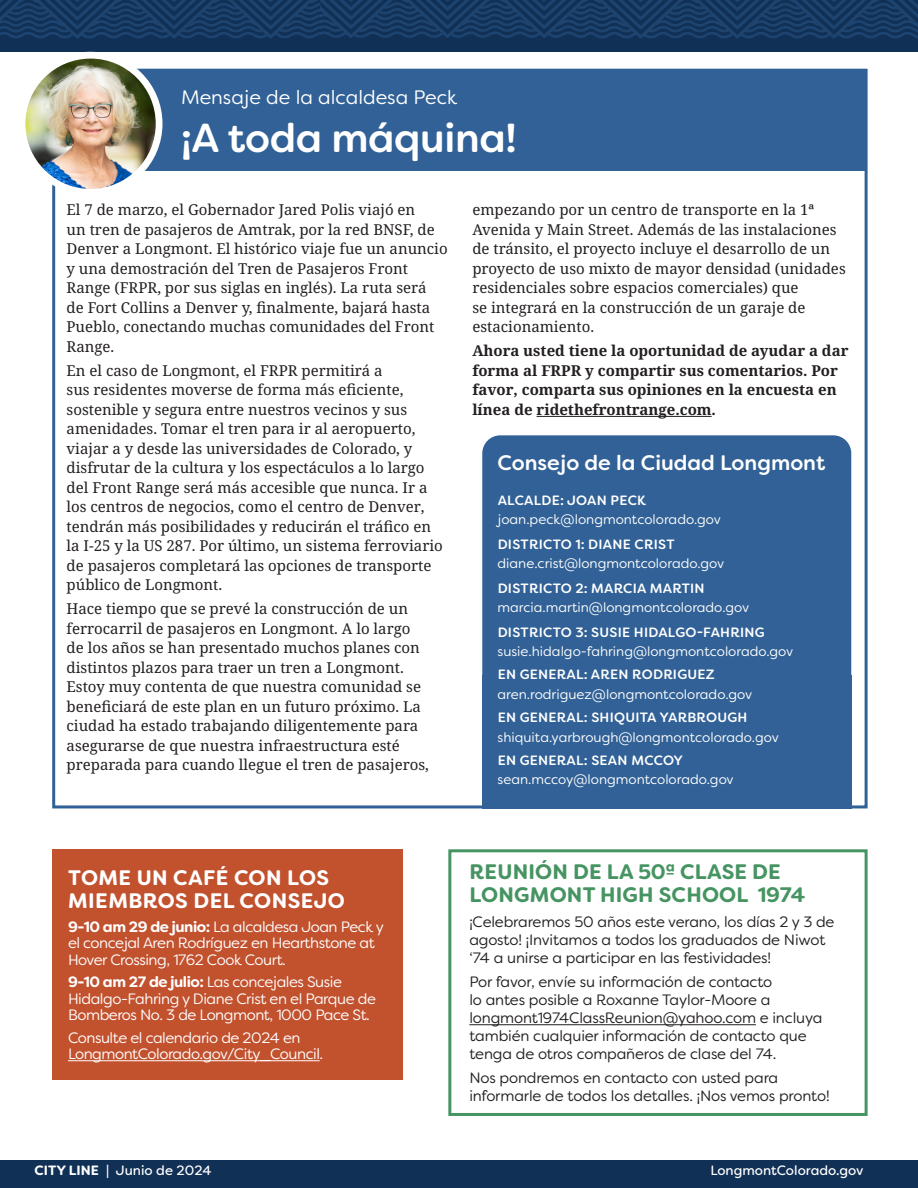
<style>
.page{position:relative;width:918px;height:1188px;background:#fff}
.page>*{position:absolute;margin:0;border:0;box-sizing:border-box;transform-origin:0 0}
.body_copy{font:500 40.5px "Filson Soft";letter-spacing:-.01em;color:#fff}
.t1{font:700 21px/22.5px "Filson Soft";letter-spacing:.01em;color:#469462}
.t2{font:700 21px/22.5px "Filson Soft";letter-spacing:.02em;color:#fff}
.body_copy-2{font:500 21px "Filson Soft";color:#fff}
.body_copy-3{font:19.5px "Filson Soft";color:#fff}
.t3{font:15px/19.5px "Noto Serif";color:#231f20}
.t4{font:15px/18px "Filson Soft";letter-spacing:-.01em;color:#231f20}
.t5{font:15px/16.5px "Filson Soft";letter-spacing:-.03em;color:#fff}
.t6{font:700 15px/19.5px "Noto Serif";color:#231f20}
.t7{font:13.5px "Filson Soft";color:#fff}
.t8{font:500 13.5px "Filson Soft";letter-spacing:.02em;color:#fff}
.t9{font:13.5px "Filson Soft";color:#fff}
.s1{font-weight:700}
</style>
<div class="page">
<div style="left:448px;top:849px;width:420px;height:267px;border:3px solid #469462"></div>
<hr style="left:537px;top:416px;width:175px;height:1px;background:#231f20">
<div style="left:0;top:1161px;width:918px;height:27px;background:#113056"></div>
<div style="left:0;top:0;width:918px;height:51px;background:#113056"></div>
<div style="left:52px;top:849px;width:351px;height:231px;background:#c2512e"></div>
<div style="left:54px;top:70px;width:812px;height:101px;background:#316196"></div>
<img style="left:27px;top:60px;width:131px;height:132px">
<div style="left:19px;top:52px;width:143px;height:144px;border:7px solid #fff;border-radius:50%"></div>
<hr style="left:68px;top:1060px;width:252px;height:1px;background:#fff">
<hr style="left:469px;top:1024px;width:287px;height:1px;background:#231f20">
<div style="left:482px;top:435px;width:369px;height:356px;background:#316196;border-radius:18px"></div>
<div style="left:482px;top:675px;width:369px;height:133px;background:#316196"></div>
<svg style="left:0;top:0;width:918px;height:39px"></svg>
<p class="body_copy-3" style="left:181px;top:84px;width:278px">Mensaje de la alcaldesa Peck</p>
<p class="body_copy" style="left:181px;top:111px;width:337px">¡A toda máquina!</p>
<p class="t3" style="left:67px;top:201px;width:383px">El 7 de marzo, el Gobernador Jared Polis viajó en<br>un tren de pasajeros de Amtrak, por la red BNSF, de Denver a Longmont. El histórico viaje fue un anuncio y una demostración del Tren de Pasajeros Front Range (FRPR, por sus siglas en inglés). La ruta será<br>de Fort Collins a Denver y, finalmente, bajará hasta Pueblo, conectando muchas comunidades del Front Range.</p>
<p class="t3" style="left:67px;top:361px;width:378px">En el caso de Longmont, el FRPR permitirá a<br>sus residentes moverse de forma más eficiente, sostenible y segura entre nuestros vecinos y sus amenidades. Tomar el tren para ir al aeropuerto, viajar a y desde las universidades de Colorado, y disfrutar de la cultura y los espectáculos a lo largo del Front Range será más accesible que nunca. Ir a los centros de negocios, como el centro de Denver, tendrán más posibilidades y reducirán el tráfico en la I-25 y la US 287. Por último, un sistema ferroviario de pasajeros completará las opciones de transporte público de Longmont.</p>
<p class="t3" style="left:67px;top:600px;width:364px">Hace tiempo que se prevé la construcción de un ferrocarril de pasajeros en Longmont. A lo largo de los años se han presentado muchos planes con distintos plazos para traer un tren a Longmont.<br>Estoy muy contenta de que nuestra comunidad se beneficiará de este plan en un futuro próximo. La ciudad ha estado trabajando diligentemente para asegurarse de que nuestra infraestructura esté preparada para cuando llegue el tren de pasajeros,</p>
<p class="t3" style="left:472px;top:201px;width:375px">empezando por un centro de transporte en la 1ª Avenida y Main Street. Además de las instalaciones de tránsito, el proyecto incluye el desarrollo de un proyecto de uso mixto de mayor densidad (unidades residenciales sobre espacios comerciales) que<br>se integrará en la construcción de un garaje de estacionamiento.</p>
<p class="t6" style="left:472px;top:342px;width:378px">Ahora usted tiene la oportunidad de ayudar a dar forma al FRPR y compartir sus comentarios. Por favor, comparta sus opiniones en la encuesta en línea de ridethefrontrange.com.</p>
<p class="body_copy-2" style="left:498px;top:449px;width:329px">Consejo de la Ciudad Longmont</p>
<p class="t8" style="left:498px;top:491px;width:150px">ALCALDE: JOAN PECK</p>
<p class="t7" style="left:498px;top:511px;width:225px">joan.peck@longmontcolorado.gov</p>
<p class="t8" style="left:498px;top:535px;width:178px">DISTRICTO 1: DIANE CRIST</p>
<p class="t7" style="left:498px;top:555px;width:228px">diane.crist@longmontcolorado.gov</p>
<p class="t8" style="left:498px;top:579px;width:209px">DISTRICTO 2: MARCIA MARTIN</p>
<p class="t7" style="left:498px;top:599px;width:253px">marcia.martin@longmontcolorado.gov</p>
<p class="t8" style="left:498px;top:623px;width:269px">DISTRICTO 3: SUSIE HIDALGO-FAHRING</p>
<p class="t7" style="left:498px;top:643px;width:297px">susie.hidalgo-fahring@longmontcolorado.gov</p>
<p class="t8" style="left:498px;top:666px;width:219px">EN GENERAL: AREN RODRIGUEZ</p>
<p class="t7" style="left:498px;top:686px;width:256px">aren.rodriguez@longmontcolorado.gov</p>
<p class="t8" style="left:498px;top:709px;width:251px">EN GENERAL: SHIQUITA YARBROUGH</p>
<p class="t7" style="left:498px;top:728px;width:283px">shiquita.yarbrough@longmontcolorado.gov</p>
<p class="t8" style="left:498px;top:752px;width:187px">EN GENERAL: SEAN MCCOY</p>
<p class="t7" style="left:498px;top:771px;width:238px">sean.mccoy@longmontcolorado.gov</p>
<p class="t2" style="left:68px;top:867px;width:278px">TOME UN CAFÉ CON LOS<br>MIEMBROS DEL CONSEJO</p>
<p class="t5" style="left:68px;top:918px;width:317px"><span class="s1">9-10 am 29 de junio:</span> La alcaldesa Joan Peck y el concejal Aren Rodríguez en Hearthstone at<br>Hover Crossing, 1762 Cook Court.</p>
<p class="t5" style="left:68px;top:974px;width:309px"><span class="s1">9-10 am 27 de julio:</span> Las concejales Susie<br>Hidalgo-Fahring y Diane Crist en el Parque de<br>Bomberos No. 3 de Longmont, 1000 Pace St.</p>
<p class="t5" style="left:68px;top:1029px;width:257px">Consulte el calendario de 2024 en<br>LongmontColorado.gov/City_Council.</p>
<p class="t1" style="left:470px;top:861px;width:337px">REUNIÓN DE LA 50ª CLASE DE<br>LONGMONT HIGH SCHOOL 1974</p>
<p class="t4" style="left:469px;top:913px;width:367px">¡Celebraremos 50 años este verano, los días 2 y 3 de agosto! ¡Invitamos a todos los graduados de Niwot ‘74 a unirse a participar en las festividades!</p>
<p class="t4" style="left:469px;top:973px;width:355px">Por favor, envíe su información de contacto<br>lo antes posible a Roxanne Taylor-Moore a longmont1974ClassReunion@yahoo.com e incluya también cualquier información de contacto que tenga de otros compañeros de clase del 74.</p>
<p class="t4" style="left:469px;top:1069px;width:362px">Nos pondremos en contacto con usted para informarle de todos los detalles. ¡Nos vemos pronto!</p>
<p class="t9" style="left:35px;top:1162px;width:179px"><span class="s1">CITY LINE</span> | Junio de 2024</p>
<p class="t9" style="left:710px;top:1162px;width:155px">LongmontColorado.gov</p>
</div>
